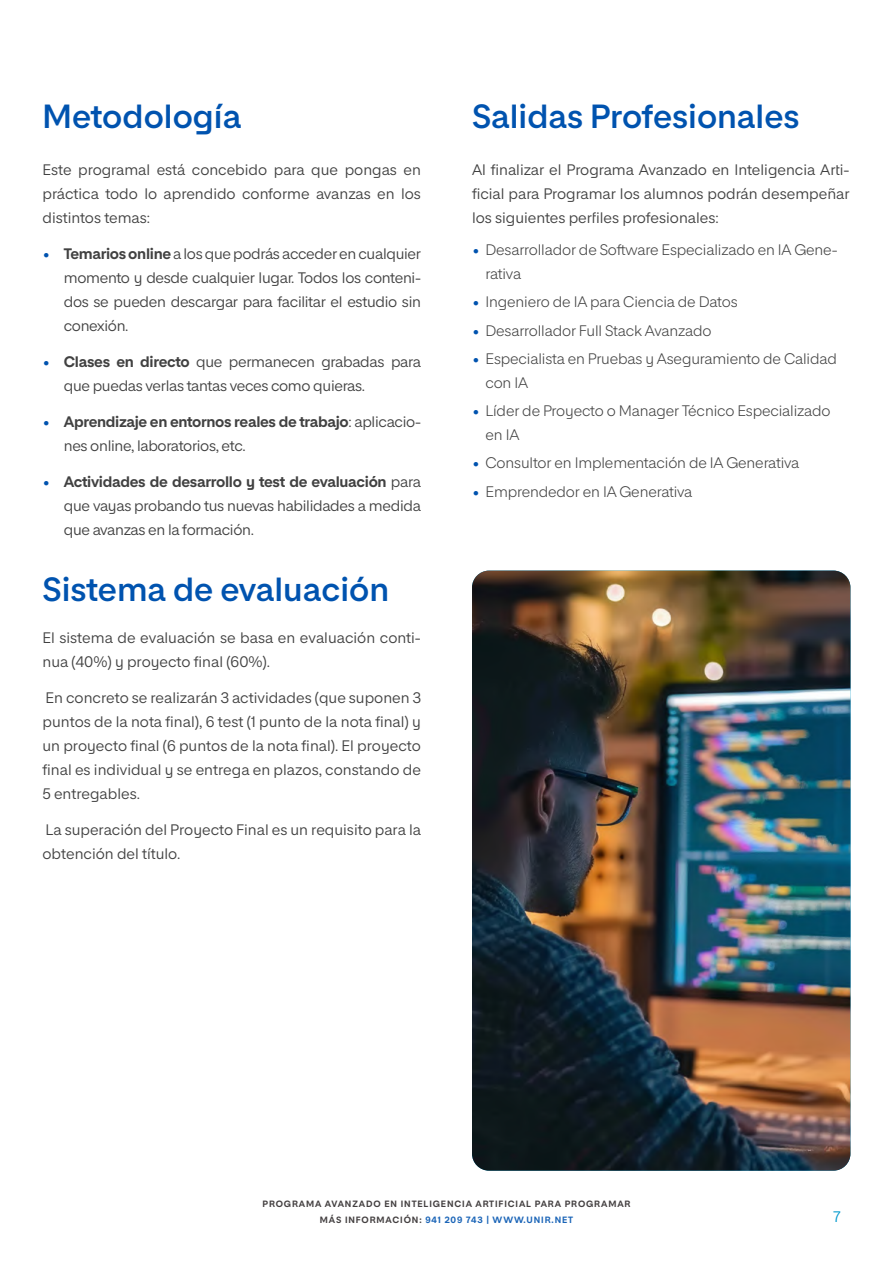
<style>
.page{position:relative;width:893px;height:1263px;background:#fff}
.page>*{position:absolute;margin:0;border:0;box-sizing:border-box;transform-origin:0 0}
.t1{font:600 33px "Proeduca Sans";color:#0053af}
.t2{font:15px/24px "Proeduca Sans";color:#414141;text-align:justify}
.t3{font:300 15px/24px "Proeduca Sans";letter-spacing:-.01em;color:#414141}
.t4{font:15px/24px "Proeduca Sans";letter-spacing:-.02em;color:#414141}
.t5{font:15px "Proeduca Sans";color:#0053af}
.t6{font:700 9px/16.5px "Proeduca Sans";letter-spacing:.1em;color:#433f40;text-align:center}
.s1{font-weight:300;color:#0053af}
.s2{font-weight:700}
.s3{color:#0053af}
.s4{color:#1a64b7}
.s5{color:#0098cd}
</style>
<div class="page">
<img style="left:472px;top:571px;width:378px;height:600px">
<h1 class="t1" style="left:43px;top:96px;width:200px">Metodología</h1>
<p class="t2" style="left:43px;top:157px;width:380px">Este programal está concebido para que pongas en práctica todo lo aprendido conforme avanzas en los distintos temas:</p>
<p class="t2" style="left:64px;top:241px;width:359px;text-indent:-21px"><span class="s1">•</span> <span class="s2">Temarios online</span> a los que podrás acceder en cualquier momento y desde cualquier lugar. Todos los conteni&shy;dos se pueden descargar para facilitar el estudio sin conexión.</p>
<p class="t4" style="left:64px;top:349px;width:359px;text-indent:-21px"><span class="s1">•</span> <span class="s2">Clases en directo</span> que permanecen grabadas para que puedas verlas tantas veces como quieras.</p>
<p class="t4" style="left:64px;top:409px;width:359px;text-indent:-21px"><span class="s1">•</span> <span class="s2">Aprendizaje en entornos reales de trabajo</span>: aplicacio&shy;nes online, laboratorios, etc.</p>
<p class="t2" style="left:64px;top:469px;width:359px;text-indent:-21px"><span class="s1">•</span> <span class="s2">Actividades de desarrollo y test de evaluación</span> para que vayas probando tus nuevas habilidades a medida que avanzas en la formación.</p>
<h1 class="t1" style="left:43px;top:569px;width:348px">Sistema de evaluación</h1>
<p class="t2" style="left:43px;top:625px;width:380px">El sistema de evaluación se basa en evaluación conti&shy;nua (40%) y proyecto final (60%).</p>
<p class="t2" style="left:43px;top:685px;width:380px">En concreto se realizarán 3 actividades (que suponen 3 puntos de la nota final), 6 test (1 punto de la nota final) y un proyecto final (6 puntos de la nota final). El proyecto final es individual y se entrega en plazos, constando de 5 entregables.</p>
<p class="t2" style="left:43px;top:817px;width:380px">La superación del Proyecto Final es un requisito para la obtención del título.</p>
<h1 class="t1" style="left:472px;top:96px;width:329px">Salidas Profesionales</h1>
<p class="t2" style="left:472px;top:157px;width:379px">Al finalizar el Programa Avanzado en Inteligencia Arti&shy;ficial para Programar los alumnos podrán desempeñar los siguientes perfiles profesionales:</p>
<p class="t3" style="left:485px;top:238px;width:354px;text-indent:-14px"><span class="s3">•</span> Desarrollador de Software Especializado en IA Gene&shy;rativa</p>
<p class="t3" style="left:472px;top:290px;width:267px"><span class="s3">•</span> Ingeniero de IA para Ciencia de Datos</p>
<p class="t3" style="left:472px;top:318px;width:241px"><span class="s3">•</span> Desarrollador Full Stack Avanzado</p>
<p class="t3" style="left:485px;top:346px;width:353px;text-indent:-14px"><span class="s3">•</span> Especialista en Pruebas y Aseguramiento de Calidad con IA</p>
<p class="t3" style="left:485px;top:398px;width:347px;text-indent:-14px"><span class="s3">•</span> Líder de Proyecto o Manager Técnico Especializado en IA</p>
<p class="t3" style="left:472px;top:451px;width:329px"><span class="s3">•</span> Consultor en Implementación de IA Generativa</p>
<p class="t3" style="left:472px;top:479px;width:222px"><span class="s3">•</span> Emprendedor en IA Generativa</p>
<p class="t6" style="left:262px;top:1195px;width:370px">PROGRAMA AVANZADO EN INTELIGENCIA ARTIFICIAL PARA PROGRAMAR<br>MÁS INFORMACIÓN: <span class="s4">941 209 743 | WWW.UNIR.NET</span></p>
<p class="t5" style="left:812px;top:1208px;width:30px">» <span class="s5">7</span></p>
</div>
